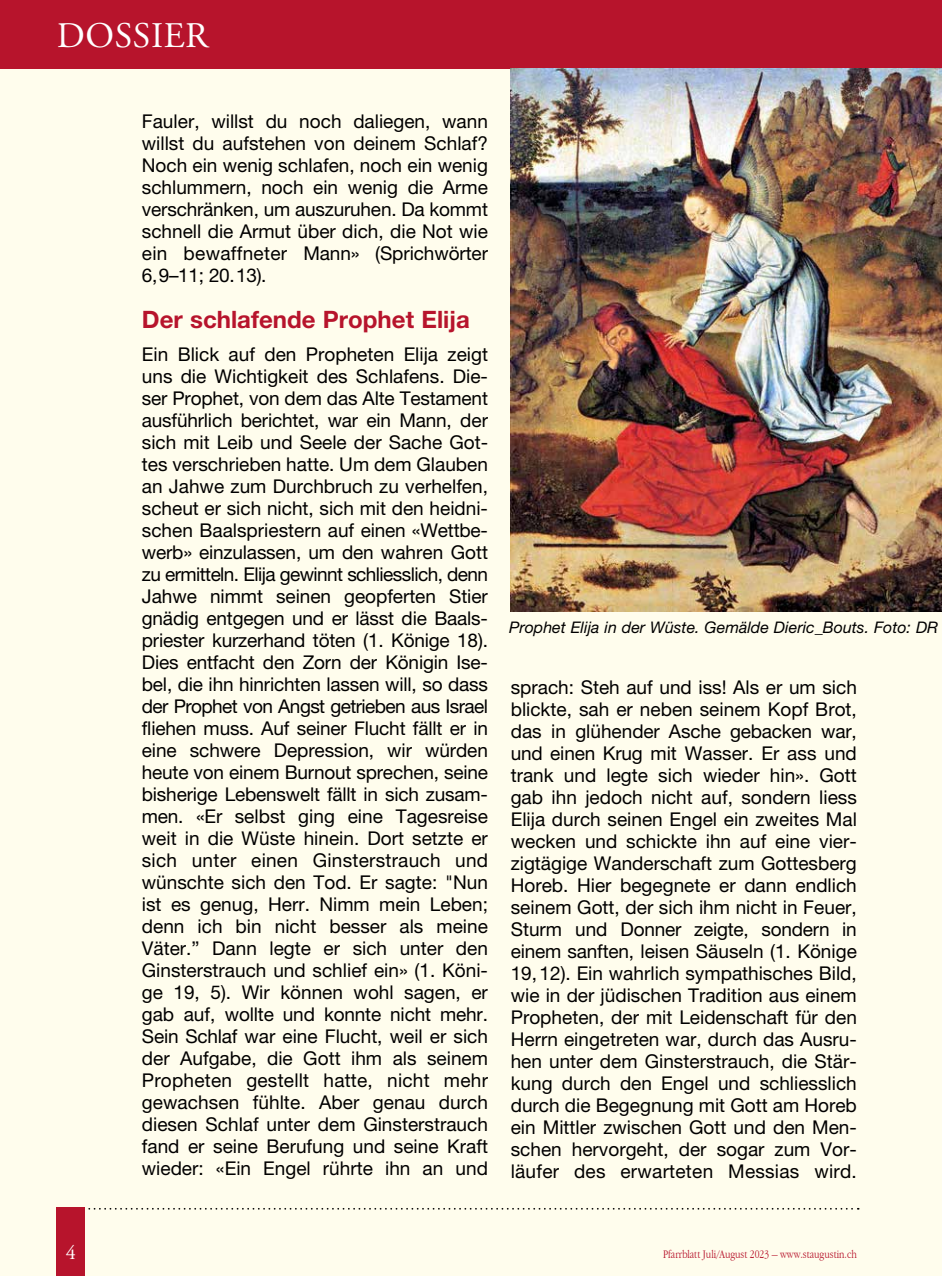
<style>
.page{position:relative;width:942px;height:1276px;background:#fff}
.page>*{position:absolute;margin:0;border:0;box-sizing:border-box;transform-origin:0 0}
.t1{font:36px "Adobe Garamond Pro";letter-spacing:.015em;color:#fff}
.t2{font:700 24px "Helvetica Neue LT Pro";color:#b7142c}
.t3{font:20px "Adobe Garamond Pro";color:#fff}
.t4{font:19px/22px "Helvetica Neue LT Pro";color:#000;text-align:justify}
.t5{font:italic 16px "Helvetica Neue LT Pro";color:#000}
.t6{font:300 condensed 12px "Garamond";color:#b7142c}
</style>
<div class="page">
<div style="left:0;top:0;width:941px;height:1276px;background:#fffded"></div>
<svg style="left:88px;top:1208px;width:770px;height:1px"></svg>
<div style="left:57px;top:1208px;width:28px;height:68px;background:#b7142c"></div>
<div style="left:0;top:0;width:941px;height:68px;background:#b7142c"></div>
<img style="left:510px;top:68px;width:431px;height:543px">
<h1 class="t1" style="left:57px;top:14px;width:153px">DOSSIER</h1>
<p class="t3" style="left:66px;top:1240px;width:11px">4</p>
<p class="t4" style="left:142px;top:110px;width:347px">Fauler, willst du noch daliegen, wann willst du aufstehen von deinem Schlaf?<br>Noch ein wenig schlafen, noch ein wenig schlummern, noch ein wenig die Arme verschränken, um auszuruhen. Da kommt schnell die Armut über dich, die Not wie ein bewaffneter Mann» (Sprichwörter 6,9–11; 20.13).</p>
<p class="t2" style="left:142px;top:304px;width:329px">Der schlafende Prophet Elija</p>
<p class="t4" style="left:142px;top:343px;width:348px;text-align:left">Ein Blick auf den Propheten Elija zeigt uns die Wichtigkeit des Schlafens. Die-- ser Prophet, von dem das Alte Testament ausführlich berichtet, war ein Mann, der sich mit Leib und Seele der Sache Got&shy;tes verschrieben hatte. Um dem Glauben an Jahwe zum Durchbruch zu verhelfen, scheut er sich nicht, sich mit den heidni&shy;schen Baalspriestern auf einen «Wettbe&shy;werb» einzulassen, um den wahren Gott zu ermitteln. Elija gewinnt schliesslich, denn Jahwe nimmt seinen geopferten Stier gnädig entgegen und er lässt die Baals&shy;priester kurzerhand töten (1. Könige 18).<br>Dies entfacht den Zorn der Königin Ise&shy;bel, die ihn hinrichten lassen will, so dass der Prophet von Angst getrieben aus Israel fliehen muss. Auf seiner Flucht fällt er in eine schwere Depression, wir würden heute von einem Burnout sprechen, seine bisherige Lebenswelt fällt in sich zusam&shy;men. «Er selbst ging eine Tagesreise weit in die Wüste hinein. Dort setzte er sich unter einen Ginsterstrauch und wünschte sich den Tod. Er sagte: "Nun ist es genug, Herr. Nimm mein Leben; denn ich bin nicht besser als meine Väter.” Dann legte er sich unter den Ginsterstrauch und schlief ein» (1. Köni&shy;ge 19, 5). Wir können wohl sagen, er gab auf, wollte und konnte nicht mehr.<br>Sein Schlaf war eine Flucht, weil er sich der Aufgabe, die Gott ihm als seinem Propheten gestellt hatte, nicht mehr gewachsen fühlte. Aber genau durch diesen Schlaf unter dem Ginsterstrauch fand er seine Berufung und seine Kraft wieder: «Ein Engel rührte ihn an und</p>
<p class="t5" style="left:509px;top:617px;width:430px">Prophet Elija in der Wüste. Gemälde Dieric_Bouts. Foto: DR</p>
<p class="t4" style="left:510px;top:676px;width:347px">sprach: Steh auf und iss! Als er um sich blickte, sah er neben seinem Kopf Brot, das in glühender Asche gebacken war, und einen Krug mit Wasser. Er ass und trank und legte sich wieder hin». Gott gab ihn jedoch nicht auf, sondern liess Elija durch seinen Engel ein zweites Mal wecken und schickte ihn auf eine vier&shy;zigtägige Wanderschaft zum Gottesberg Horeb. Hier begegnete er dann endlich seinem Gott, der sich ihm nicht in Feuer, Sturm und Donner zeigte, sondern in einem sanften, leisen Säuseln (1. Könige 19,12). Ein wahrlich sympathisches Bild, wie in der jüdischen Tradition aus einem Propheten, der mit Leidenschaft für den Herrn eingetreten war, durch das Ausru&shy;hen unter dem Ginsterstrauch, die Stär&shy;kung durch den Engel und schliesslich durch die Begegnung mit Gott am Horeb ein Mittler zwischen Gott und den Men&shy;schen hervorgeht, der sogar zum Vor&shy;läufer des erwarteten Messias wird.</p>
<p class="t6" style="left:663px;top:1247px;width:195px">Pfarrblatt Juli/August 2023 – www.staugustin.ch</p>
</div>
